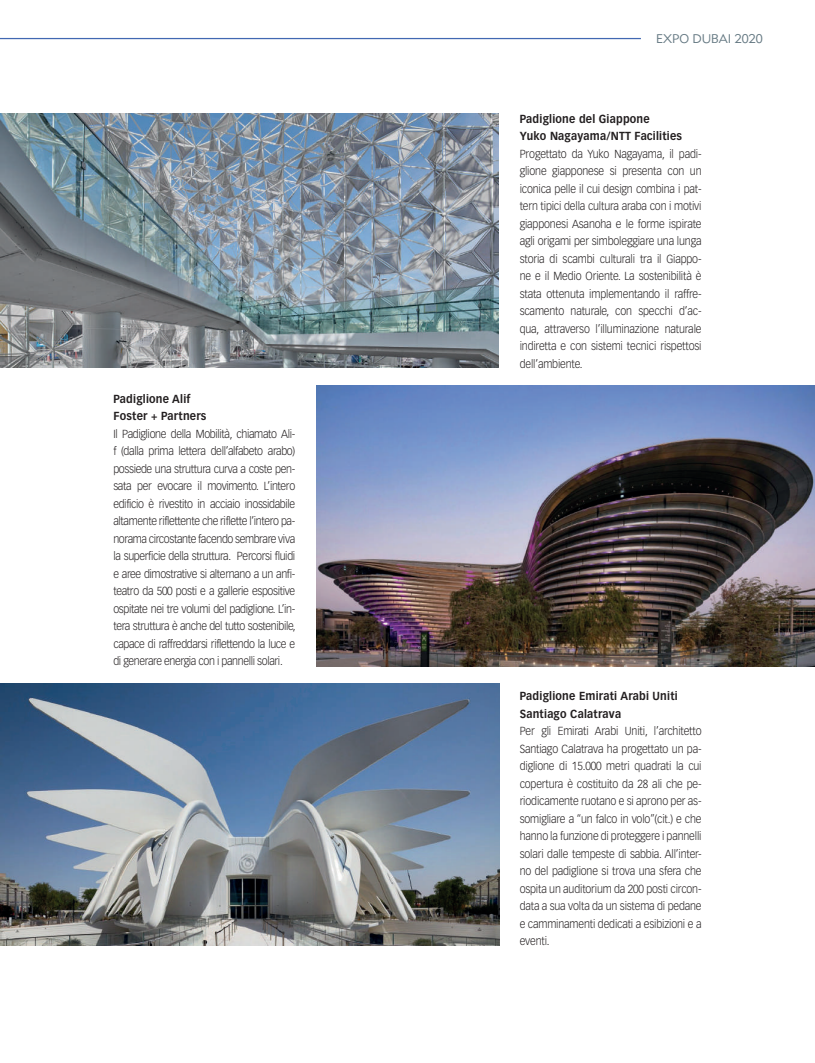
<style>
.page{position:relative;width:815px;height:1063px;background:#fff}
.page>*{position:absolute;margin:0;border:0;box-sizing:border-box;transform-origin:0 0}
.t1{font:12.5px "Metro Lite Two";color:#647882}
.t2{font:300 11.5px/17.5px "Vectora LT Std";letter-spacing:-.015em;color:#231f20;text-align:justify;scale:.92 1}
.t3{font:700 11.5px/17.5px "Vectora LT Std";letter-spacing:.02em;color:#231f20;scale:.92 1}
</style>
<div class="page">
<hr style="left:0;top:38px;width:641px;height:1px;background:#4168b2">
<img style="left:0;top:113px;width:498px;height:255px">
<img style="left:317px;top:385px;width:498px;height:281px">
<img style="left:1px;top:684px;width:499px;height:261px">
<img style="left:0;top:595px;width:1px;height:350px">
<p class="t3" style="left:113px;top:390px;width:103px">Padiglione Alif<br>Foster + Partners</p>
<p class="t2" style="left:113px;top:425px;width:200px">Il Padiglione della Mobilità, chiamato Ali&shy;f (dalla prima lettera dell’alfabeto arabo) possiede una struttura curva a coste pen&shy;sata per evocare il movimento. L’intero edificio è rivestito in acciaio inossidabile altamente riflettente che riflette l’intero pa&shy;norama circostante facendo sembrare viva la superficie della struttura. Percorsi fluidi e aree dimostrative si alternano a un anfi&shy;teatro da 500 posti e a gallerie espositive ospitate nei tre volumi del padiglione. L’in&shy;tera struttura è anche del tutto sostenibile, capace di raffreddarsi riflettendo la luce e di generare energia con i pannelli solari.</p>
<p class="t1" style="left:656px;top:31px;width:108px">EXPO DUBAI 2020</p>
<p class="t3" style="left:520px;top:110px;width:178px">Padiglione del Giappone<br>Yuko Nagayama/NTT Facilities</p>
<p class="t2" style="left:520px;top:145px;width:199px">Progettato da Yuko Nagayama, il padi&shy;glione giapponese si presenta con un iconica pelle il cui design combina i pat&shy;tern tipici della cultura araba con i motivi giapponesi Asanoha e le forme ispirate agli origami per simboleggiare una lunga storia di scambi culturali tra il Giappo&shy;ne e il Medio Oriente. La sostenibilità è stata ottenuta implementando il raffre&shy;scamento naturale, con specchi d’ac&shy;qua, attraverso l’illuminazione naturale indiretta e con sistemi tecnici rispettosi dell’ambiente.</p>
<p class="t3" style="left:520px;top:687px;width:173px">Padiglione Emirati Arabi Uniti<br>Santiago Calatrava</p>
<p class="t2" style="left:520px;top:722px;width:199px">Per gli Emirati Arabi Uniti, l’architetto Santiago Calatrava ha progettato un pa&shy;diglione di 15.000 metri quadrati la cui copertura è costituito da 28 ali che pe&shy;riodicamente ruotano e si aprono per as&shy;somigliare a “un falco in volo”(cit.) e che hanno la funzione di proteggere i pannelli solari dalle tempeste di sabbia. All’inter&shy;no del padiglione si trova una sfera che ospita un auditorium da 200 posti circon&shy;data a sua volta da un sistema di pedane e camminamenti dedicati a esibizioni e a eventi.</p>
</div>
